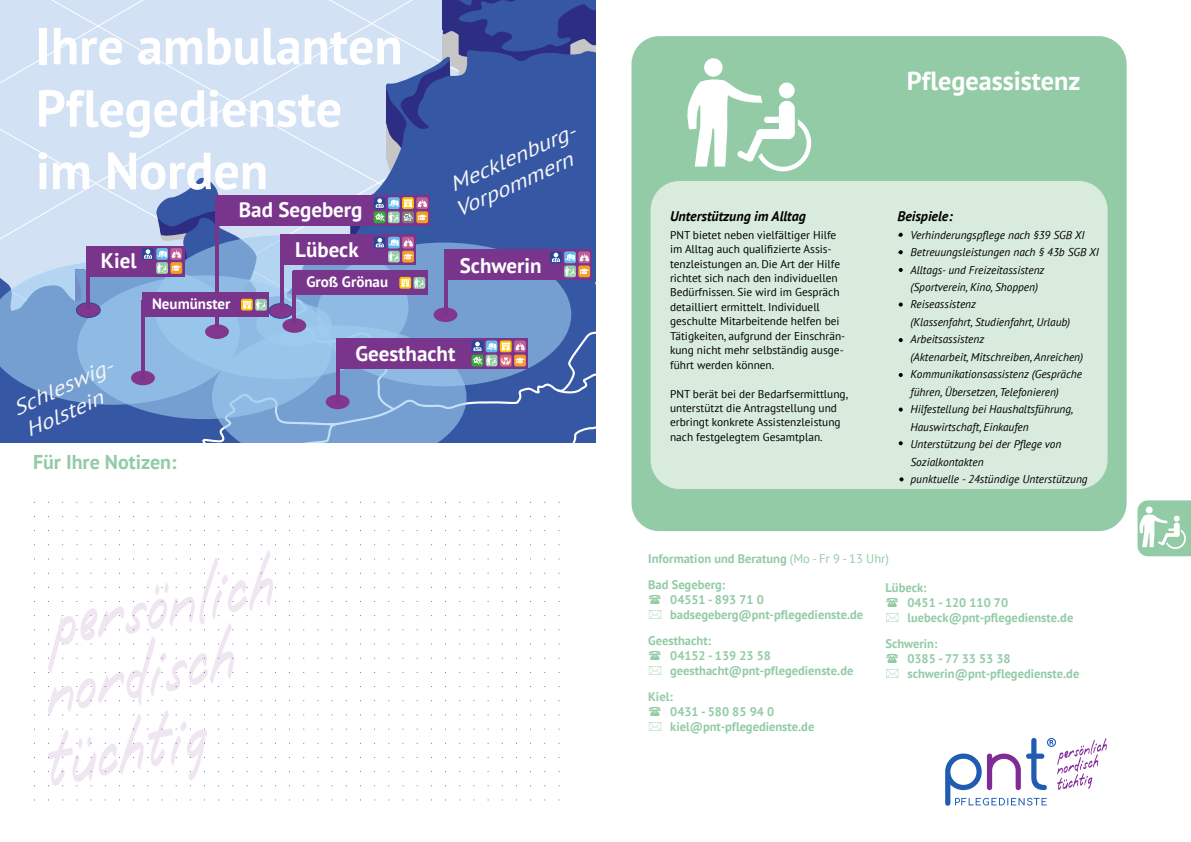
<style>
.page{position:relative;width:1191px;height:842px;background:#fff}
.page>*{position:absolute;margin:0;border:0;box-sizing:border-box;transform-origin:0 0}
.t1{font:700 52px/62.4px "PT Sans";color:#fff}
.t2{font:700 26.2px "PT Sans";color:#fff}
.t3{font:700 21px "PT Sans";color:#fff}
.t4{font:italic 20.5px/24.7px "PT Sans";color:#f6f6f6;scale:1.13 1}
.t5{font:700 20px "PT Sans";color:#93cba6}
.t6{font:700 15px "PT Sans";color:#fff}
.t7{font:italic 700 14px "PT Sans";color:#000}
.t8{font:700 12.5px/15px "PT Sans";color:#93cba6}
.t9{font:11.3px/14.4px "PT Sans";color:#000}
.t10{font:italic 11.3px/17.5px "PT Sans";color:#000}
.s1{font-weight:400}
</style>
<div class="page">
<svg style="left:1137px;top:500px;width:54px;height:56px"></svg>
<div style="left:631px;top:36px;width:495px;height:495px;background:#93cba6;border-radius:28px"></div>
<div style="left:650px;top:181px;width:457px;height:308px;background:#d8ebdd;border-radius:29px"></div>
<div style="left:704px;top:58px;width:18px;height:19px;background:#fff;border-radius:50%"></div>
<svg style="left:687px;top:79px;width:124px;height:92px"></svg>
<svg style="left:898px;top:233px;width:4px;height:4px"></svg>
<svg style="left:898px;top:250px;width:4px;height:4px"></svg>
<svg style="left:898px;top:268px;width:4px;height:4px"></svg>
<svg style="left:898px;top:302px;width:4px;height:5px"></svg>
<svg style="left:898px;top:338px;width:4px;height:4px"></svg>
<svg style="left:898px;top:373px;width:4px;height:4px"></svg>
<svg style="left:898px;top:407px;width:4px;height:5px"></svg>
<svg style="left:898px;top:441px;width:4px;height:4px"></svg>
<svg style="left:899px;top:477px;width:4px;height:4px"></svg>
<div style="left:49px;top:0;width:193px;height:24px;background:#d3e1f4"></div>
<div style="left:242px;top:0;width:200px;height:24px;background:#d3e1f4"></div>
<svg style="left:442px;top:0;width:153px;height:24px;background:#324898"></svg>
<svg style="left:0;top:24px;width:595px;height:418px;background:#9cb0d6"></svg>
<svg style="left:156px;top:171px;width:66px;height:71px;background:#6d83bb"></svg>
<svg style="left:154px;top:235px;width:254px;height:144px;background:#97b8df"></svg>
<svg style="left:256px;top:303px;width:76px;height:43px"></svg>
<svg style="left:258px;top:325px;width:208px;height:117px;background:#7da7d6"></svg>
<div style="left:317px;top:243px;width:254px;height:143px;background:#759ed1;border-radius:50%"></div>
<div style="left:433px;top:307px;width:24px;height:15px;background:#82368c;border-radius:50%"></div>
<div style="left:269px;top:304px;width:24px;height:14px;background:#82368c;border-radius:50%"></div>
<div style="left:269px;top:304px;width:24px;height:14px;border:1px solid #244897;border-radius:50%"></div>
<svg style="left:0;top:261px;width:258px;height:181px;background:#779ed0"></svg>
<svg style="left:280px;top:292px;width:116px;height:119px;background:#8eb5df"></svg>
<svg style="left:326px;top:363px;width:216px;height:63px;background:#6a8cc5"></svg>
<div style="left:205px;top:324px;width:24px;height:15px;background:#82368c;border-radius:50%"></div>
<div style="left:131px;top:371px;width:24px;height:14px;background:#82368c;border-radius:50%"></div>
<hr style="left:87px;top:246px;width:3px;height:63px;background:#79348b">
<div style="left:88px;top:246px;width:96px;height:30px;background:#79348b"></div>
<hr style="left:215px;top:195px;width:3px;height:132px;background:#79348b">
<div style="left:215px;top:195px;width:215px;height:30px;background:#79348b"></div>
<hr style="left:280px;top:234px;width:3px;height:77px;background:#79348b">
<div style="left:281px;top:234px;width:135px;height:30px;background:#79348b"></div>
<hr style="left:336px;top:338px;width:3px;height:64px;background:#79348b">
<div style="left:338px;top:338px;width:190px;height:30px;background:#79348b"></div>
<hr style="left:444px;top:249px;width:3px;height:65px;background:#79348b">
<div style="left:445px;top:249px;width:147px;height:31px;background:#79348b"></div>
<hr style="left:293px;top:271px;width:3px;height:53px;background:#79348b">
<div style="left:293px;top:270px;width:134px;height:25px;background:#79348b"></div>
<hr style="left:142px;top:300px;width:3px;height:81px;background:#79348b">
<div style="left:142px;top:292px;width:127px;height:25px;background:#79348b"></div>
<div style="left:416px;top:197px;width:12px;height:12px;background:#bd6094;border-radius:2px"></div>
<div style="left:416px;top:211px;width:12px;height:12px;background:#f59e28;border-radius:2px"></div>
<div style="left:388px;top:197px;width:12px;height:12px;background:#61bbeb;border-radius:2px"></div>
<div style="left:374px;top:197px;width:11px;height:12px;background:#344494;border-radius:2px"></div>
<div style="left:402px;top:197px;width:12px;height:12px;background:#fdc300;border-radius:2px"></div>
<svg style="left:418px;top:200px;width:9px;height:7px"></svg>
<svg style="left:395px;top:199px;width:17px;height:8px"></svg>
<div style="left:402px;top:211px;width:12px;height:12px;background:#7c7b7b;border-radius:2px"></div>
<div style="left:500px;top:355px;width:12px;height:11px;background:#db6470;border-radius:2px"></div>
<div style="left:142px;top:248px;width:12px;height:12px;background:#244897;border-radius:2px"></div>
<div style="left:170px;top:248px;width:12px;height:12px;background:#bd6094;border-radius:2px"></div>
<svg style="left:170px;top:262px;width:12px;height:12px"></svg>
<svg style="left:241px;top:299px;width:12px;height:12px"></svg>
<div style="left:388px;top:211px;width:12px;height:12px;background:#93cba6;border-radius:2px"></div>
<svg style="left:395px;top:213px;width:32px;height:9px"></svg>
<svg style="left:144px;top:249px;width:37px;height:24px"></svg>
<svg style="left:255px;top:299px;width:12px;height:12px"></svg>
<svg style="left:243px;top:300px;width:23px;height:10px"></svg>
<div style="left:399px;top:277px;width:12px;height:12px;background:#fdc300;border-radius:2px"></div>
<svg style="left:413px;top:277px;width:12px;height:12px"></svg>
<svg style="left:401px;top:278px;width:24px;height:10px"></svg>
<div style="left:388px;top:237px;width:12px;height:11px;background:#61bbeb;border-radius:2px"></div>
<svg style="left:349px;top:198px;width:46px;height:72px"></svg>
<div style="left:402px;top:237px;width:12px;height:11px;background:#bd6094;border-radius:2px"></div>
<div style="left:402px;top:251px;width:12px;height:12px;background:#f59e28;border-radius:2px"></div>
<svg style="left:388px;top:251px;width:12px;height:12px"></svg>
<svg style="left:389px;top:239px;width:24px;height:22px"></svg>
<div style="left:564px;top:251px;width:12px;height:12px;background:#61bbeb;border-radius:2px"></div>
<svg style="left:550px;top:251px;width:12px;height:12px"></svg>
<div style="left:578px;top:251px;width:12px;height:12px;background:#bd6094;border-radius:2px"></div>
<svg style="left:542px;top:253px;width:53px;height:189px"></svg>
<div style="left:514px;top:340px;width:12px;height:12px;background:#bd6094;border-radius:2px"></div>
<div style="left:514px;top:355px;width:12px;height:11px;background:#f59e28;border-radius:2px"></div>
<div style="left:486px;top:340px;width:11px;height:12px;background:#61bbeb;border-radius:2px"></div>
<svg style="left:471px;top:340px;width:12px;height:12px"></svg>
<div style="left:500px;top:340px;width:11px;height:12px;background:#fdc300;border-radius:2px"></div>
<div style="left:471px;top:355px;width:12px;height:11px;background:#35a936;border-radius:2px"></div>
<svg style="left:473px;top:342px;width:52px;height:23px"></svg>
<svg style="left:189px;top:544px;width:87px;height:143px"></svg>
<svg style="left:48px;top:583px;width:148px;height:203px"></svg>
<svg style="left:184px;top:727px;width:23px;height:59px"></svg>
<svg style="left:945px;top:738px;width:161px;height:68px"></svg>
<h1 class="t1" style="left:36px;top:14px;width:368px">Ihre ambulanten<br>Pflegedienste im Norden</h1>
<h3 class="t3" style="left:101px;top:247px;width:37px">Kiel</h3>
<h3 class="t6" style="left:152px;top:294px;width:80px">Neumünster</h3>
<h3 class="t3" style="left:239px;top:195px;width:125px">Bad Segeberg</h3>
<h3 class="t3" style="left:295px;top:236px;width:65px">Lübeck</h3>
<h3 class="t6" style="left:306px;top:272px;width:83px">Groß Grönau</h3>
<h3 class="t4" style="left:440px;top:176px;width:128px;rotate:-24deg">Mecklenburg-<br>Vorpommern</h3>
<h3 class="t3" style="left:460px;top:252px;width:83px">Schwerin</h3>
<h3 class="t4" style="left:8px;top:397px;width:98px;rotate:-24deg">Schleswig-<br>Holstein</h3>
<h3 class="t5" style="left:33px;top:448px;width:145px">Für Ihre Notizen:</h3>
<h3 class="t3" style="left:355px;top:340px;width:101px">Geesthacht</h3>
<p class="t7" style="left:670px;top:207px;width:137px">Unterstützung im Alltag</p>
<p class="t9" style="left:670px;top:227px;width:177px">PNT bietet neben vielfältiger Hilfe im Alltag auch qualifizierte Assis&shy;tenzleistungen an. Die Art der Hilfe richtet sich nach den individuellen Bedürfnissen. Sie wird im Gespräch detailliert ermittelt. Individuell geschulte Mitarbeitende helfen bei Tätigkeiten, aufgrund der Einschrän&shy;kung nicht mehr selbständig ausge&shy;führt werden können.</p>
<p class="t9" style="left:670px;top:386px;width:180px">PNT berät bei der Bedarfsermittlung, unterstützt die Antragstellung und erbringt konkrete Assistenzleistung nach festgelegtem Gesamtplan.</p>
<h2 class="t2" style="left:907px;top:64px;width:175px">Pflegeassistenz</h2>
<p class="t7" style="left:897px;top:207px;width:57px">Beispiele:</p>
<p class="t10" style="left:897px;top:226px;width:189px">- Verhinderungspflege nach §39 SGB XI</p>
<p class="t10" style="left:910px;top:243px;width:190px;text-indent:-13px">- Betreuungsleistungen nach § 43b SGB XI<br>Alltags- und Freizeitassistenz (Sportverein, Kino, Shoppen)<br>Reiseassistenz<br>(Klassenfahrt, Studienfahrt, Urlaub)<br>Arbeitsassistenz<br>(Aktenarbeit, Mitschreiben, Anreichen)<br>Kommunikationsassistenz (Gespräche führen, Übersetzen, Telefonieren)<br>Hilfestellung bei Haushaltsführung,<br>Hauswirtschaft, Einkaufen<br>Unterstützung bei der Pflege von<br>Sozialkontakten<br>punktuelle - 24stündige Unterstützung</p>
<p class="t8" style="left:648px;top:545px;width:242px;line-height:26px">Information und Beratung <span class="s1">(Mo - Fr 9 - 13 Uhr)<br></span>Bad Segeberg:</p>
<p class="t8" style="left:670px;top:592px;width:194px">04551 - 893 71 0 badsegeberg@pnt-pflegedienste.de</p>
<p class="t8" style="left:670px;top:633px;width:185px;text-indent:-22px">Geesthacht:<br>04152 - 139 23 58 geesthacht@pnt-pflegedienste.de</p>
<p class="t8" style="left:670px;top:689px;width:146px;text-indent:-22px">Kiel:<br>0431 - 580 85 94 0 kiel@pnt-pflegedienste.de</p>
<p class="t8" style="left:907px;top:580px;width:167px;text-indent:-22px">Lübeck:<br>0451 - 120 110 70 luebeck@pnt-pflegedienste.de</p>
<p class="t8" style="left:907px;top:636px;width:173px;text-indent:-22px">Schwerin:<br>0385 - 77 33 53 38 schwerin@pnt-pflegedienste.de</p>
</div>
